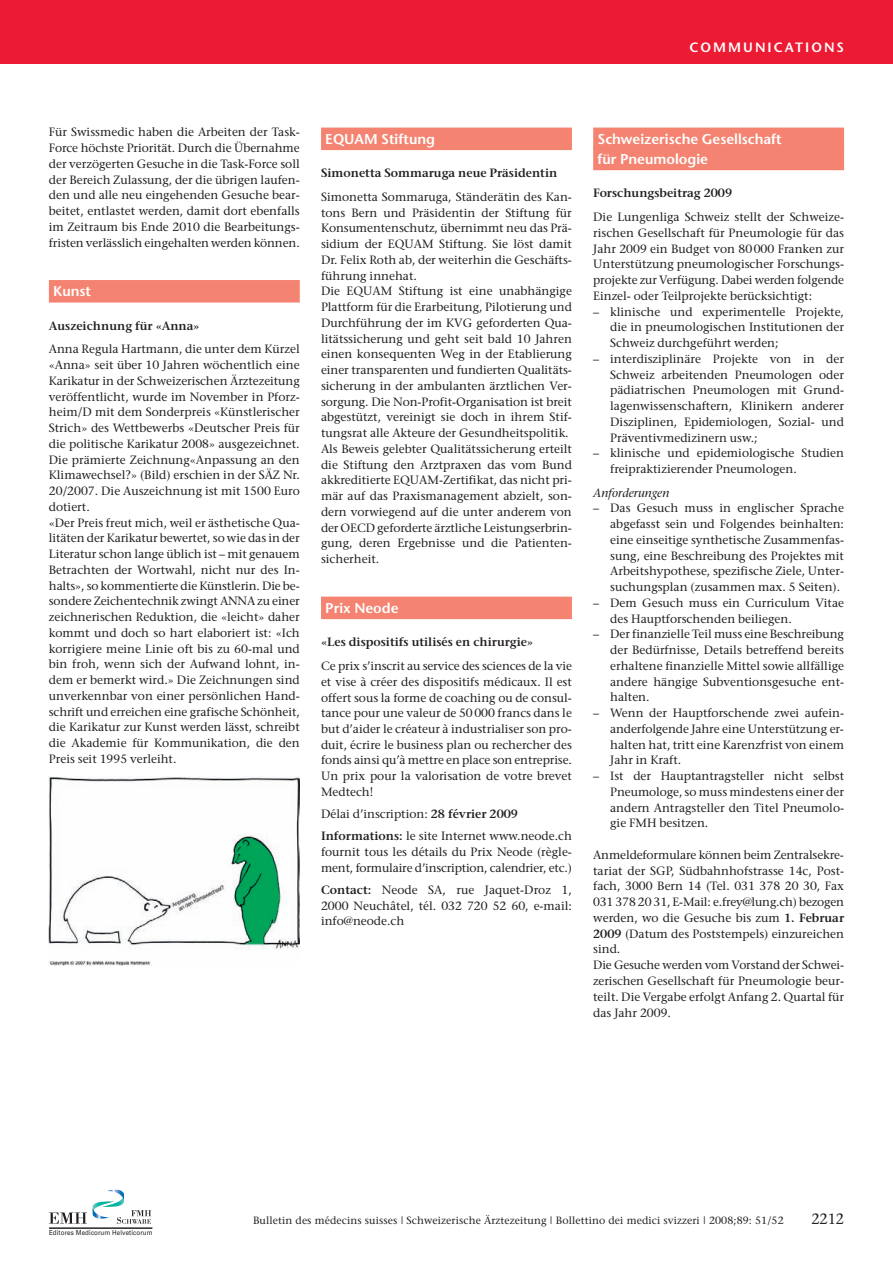
<style>
.page{position:relative;width:893px;height:1263px;background:#fff}
.page>*{position:absolute;margin:0;border:0;box-sizing:border-box;transform-origin:0 0}
.t1{font:15px "Stone Serif";color:#231f20;scale:.95 1}
.t2{font:600 14.25px/20.1px "Stone Sans";color:#fff}
.t3{font:600 13.5px "Stone Sans";letter-spacing:.15em;color:#fff}
.t4{font:12px/15.8px "Stone Serif";color:#231f20;text-align:justify}
.t5{font:600 12px "Stone Serif";color:#231f20}
.t6{font:italic 12px "Stone Serif";color:#231f20}
.t7{font:10.5px "Stone Serif";letter-spacing:.01em;color:#231f20}
.t8{font:6.9px "Univers";letter-spacing:.015em;color:#231f20;scale:.9 1}
.s1{font-weight:600}
</style>
<div class="page">
<div style="left:0;top:0;width:893px;height:64px;background:#ed1a34"></div>
<svg style="left:49px;top:1189px;width:102px;height:35px"></svg>
<hr style="left:49px;top:1228px;width:103px;height:1px;background:#231f20">
<div style="left:49px;top:280px;width:251px;height:23px;background:#f48471"></div>
<div style="left:321px;top:128px;width:251px;height:22px;background:#f48471"></div>
<div style="left:321px;top:597px;width:251px;height:22px;background:#f48471"></div>
<div style="left:593px;top:128px;width:251px;height:22px;background:#f48471"></div>
<div style="left:593px;top:148px;width:251px;height:22px;background:#f48471"></div>
<img style="left:49px;top:776px;width:251px;height:189px">
<p class="t3" style="left:689px;top:42px;width:156px">COMMUNICATIONS</p>
<p class="t4" style="left:49px;top:126px;width:252px">Für Swissmedic haben die Arbeiten der Task-Force höchste Priorität. Durch die Übernahme der verzögerten Gesuche in die Task-Force soll der Bereich Zulassung, der die übrigen laufen&shy;den und alle neu eingehenden Gesuche bear&shy;beitet, entlastet werden, damit dort ebenfalls im Zeitraum bis Ende 2010 die Bearbeitungs&shy;fristen verlässlich eingehalten werden können.</p>
<p class="t2" style="left:53px;top:283px;width:40px">Kunst</p>
<p class="t5" style="left:49px;top:321px;width:152px">Auszeichnung für «Anna»</p>
<p class="t4" style="left:49px;top:343px;width:252px;text-align:left">Anna Regula Hartmann, die unter dem Kürzel «Anna» seit über 10 Jahren wöchentlich eine Karikatur in der Schweizerischen Ärztezeitung veröffentlicht, wurde im November in Pforz&shy;heim/D mit dem Sonderpreis «Künstlerischer Strich» des Wettbewerbs «Deutscher Preis für die politische Karikatur 2008» ausgezeichnet.<br>Die prämierte Zeichnung«Anpassung an den Klimawechsel?» (Bild) erschien in der SÄZ Nr.<br>20/2007. Die Auszeichnung ist mit 1500 Euro dotiert.<br>«Der Preis freut mich, weil er ästhetische Qua&shy;litäten der Karikatur bewertet, so wie das in der Literatur schon lange üblich ist – mit genauem Betrachten der Wortwahl, nicht nur des In&shy;halts», so kommentierte die Künstlerin. Die be&shy;sondere Zeichentechnik zwingt ANNA zu einer zeichnerischen Reduktion, die «leicht» daher kommt und doch so hart elaboriert ist: «Ich korrigiere meine Linie oft bis zu 60-mal und bin froh, wenn sich der Aufwand lohnt, in&shy;dem er bemerkt wird.» Die Zeichnungen sind unverkennbar von einer persönlichen Hand&shy;schrift und erreichen eine grafische Schönheit, die Karikatur zur Kunst werden lässt, schreibt die Akademie für Kommunikation, die den Preis seit 1995 verleiht.</p>
<p class="t2" style="left:325px;top:130px;width:111px">EQUAM Stiftung</p>
<p class="t5" style="left:321px;top:168px;width:238px">Simonetta Sommaruga neue Präsidentin</p>
<p class="t4" style="left:321px;top:190px;width:252px;text-align:left">Simonetta Sommaruga, Ständerätin des Kan&shy;tons Bern und Präsidentin der Stiftung für Kon sumentenschutz, übernimmt neu das Prä&shy;sidium der EQUAM Stiftung. Sie löst damit Dr. Felix Roth ab, der weiterhin die Geschäfts&shy;führung innehat.<br>Die EQUAM Stiftung ist eine unabhängige Plattform für die Erarbeitung, Pilotierung und Durchführung der im KVG geforderten Qua&shy;litätssicherung und geht seit bald 10 Jahren einen konsequenten Weg in der Etablierung einer transparenten und fundierten Qualitäts - sicherung in der ambulanten ärztlichen Ver&shy;sorgung. Die Non-Profit-Organisation ist breit abgestützt, vereinigt sie doch in ihrem Stif&shy;tungsrat alle Akteure der Gesundheitspolitik.<br>Als Beweis gelebter Qualitätssicherung erteilt die Stiftung den Arztpraxen das vom Bund akkreditierte EQUAM-Zertifikat, das nicht pri&shy;mär auf das Praxismanagement abzielt, son&shy;dern vorwiegend auf die unter anderem von der OECD geforderte ärztliche Leistungserbrin&shy;gung, deren Ergebnisse und die Patienten&shy;sicher heit.</p>
<p class="t2" style="left:325px;top:599px;width:75px">Prix Neode</p>
<p class="t5" style="left:321px;top:637px;width:214px">«Les dispositifs utilisés en chirurgie»</p>
<p class="t4" style="left:321px;top:659px;width:252px">Ce prix s’inscrit au service des sciences de la vie et vise à créer des dispositifs médicaux. Il est offert sous la forme de coaching ou de consul&shy;tance pour une valeur de 50000 francs dans le but d’aider le créateur à industrialiser son pro&shy;duit, écrire le business plan ou rechercher des fonds ainsi qu’à mettre en place son entreprise.<br>Un prix pour la valorisation de votre brevet Medtech!</p>
<p class="t4" style="left:321px;top:804px;width:252px;line-height:22.2px">Délai d’inscription: <span class="s1">28 février 2009<br>Informations:</span> le site Internet www.neode.ch</p>
<p class="t4" style="left:321px;top:845px;width:252px">fournit tous les détails du Prix Neode (règle&shy;ment, formulaire d’inscription, calendrier, etc.)</p>
<p class="t4" style="left:321px;top:883px;width:252px"><span class="s1">Contact:</span> Neode SA, rue Jaquet-Droz 1, 2000 Neuchâtel, tél. 032 720 52 60, e-mail: info@neode.ch</p>
<p class="t2" style="left:597px;top:130px;width:186px">Schweizerische Gesellschaft für Pneumologie</p>
<p class="t5" style="left:593px;top:189px;width:140px">Forschungsbeitrag 2009</p>
<p class="t4" style="left:593px;top:210px;width:252px">Die Lungenliga Schweiz stellt der Schweize - rischen Gesellschaft für Pneumologie für das Jahr 2009 ein Budget von 80000 Franken zur Unterstützung pneumologischer Forschungs - projekte zur Verfügung. Dabei werden folgende Einzel- oder Teilprojekte berücksichtigt:</p>
<p class="t4" style="left:610px;top:305px;width:235px;text-indent:-17px">– klinische und experimentelle Projekte, die in pneumologischen Institutionen der Schweiz durchgeführt werden;</p>
<p class="t4" style="left:610px;top:352px;width:235px;text-indent:-17px">– interdisziplinäre Projekte von in der Schweiz arbeitenden Pneumologen oder pädiatrischen Pneumologen mit Grund - lagenwissenschaftern, Klinikern anderer Disziplinen, Epidemiologen, Sozial- und Präventivmedizinern usw.;</p>
<p class="t4" style="left:610px;top:446px;width:235px;text-indent:-17px">– klinische und epidemiologische Studien freipraktizierender Pneumologen.</p>
<p class="t6" style="left:593px;top:488px;width:78px">Anforderungen</p>
<p class="t4" style="left:610px;top:502px;width:235px;text-indent:-17px">– Das Gesuch muss in englischer Sprache abgefasst sein und Folgendes beinhalten: eine einseitige synthetische Zusammenfas&shy;sung, eine Beschreibung des Projektes mit Arbeits hypothese, spezifische Ziele, Unter&shy;suchungs plan (zusammen max. 5 Seiten).</p>
<p class="t4" style="left:610px;top:596px;width:235px;text-indent:-17px">– Dem Gesuch muss ein Curriculum Vitae des Hauptforschenden beiliegen.</p>
<p class="t4" style="left:610px;top:628px;width:235px;text-indent:-17px">– Der finanzielle Teil muss eine Beschreibung der Bedürfnisse, Details betreffend bereits erhaltene finanzielle Mittel sowie allfällige andere hängige Subventionsgesuche ent&shy;halten.</p>
<p class="t4" style="left:610px;top:706px;width:235px;text-indent:-17px">– Wenn der Hauptforschende zwei aufein - anderfolgende Jahre eine Unterstützung er&shy;halten hat, tritt eine Karenzfrist von einem Jahr in Kraft.</p>
<p class="t4" style="left:610px;top:769px;width:235px;text-indent:-17px">– Ist der Hauptantragsteller nicht selbst Pneumologe, so muss mindestens einer der andern Antragsteller den Titel Pneumolo&shy;gie FMH besitzen.</p>
<p class="t4" style="left:593px;top:848px;width:252px;text-align:left">Anmeldeformulare können beim Zentralsekre - tariat der SGP, Südbahnhofstrasse 14c, Post&shy;fach, 3000 Bern 14 (Tel. 031 378 20 30, Fax 031 378 20 31, E-Mail: e.frey@lung.ch) bezogen werden, wo die Gesuche bis zum <span class="s1">1. Februar 2009</span> (Datum des Poststempels) einzureichen sind.<br>Die Gesuche werden vom Vorstand der Schwei&shy;zerischen Gesellschaft für Pneumologie beur&shy;teilt. Die Vergabe erfolgt Anfang 2. Quartal für das Jahr 2009.</p>
<p class="t8" style="left:49px;top:1229px;width:117px">Editores Medicorum Helveticorum</p>
<p class="t7" style="left:253px;top:1216px;width:532px">Bulletin des médecins suisses | Schweizerische Ärztezeitung | Bollettino dei medici svizzeri | 2008;89: 51/52</p>
<p class="t1" style="left:811px;top:1213px;width:36px">2212</p>
</div>
